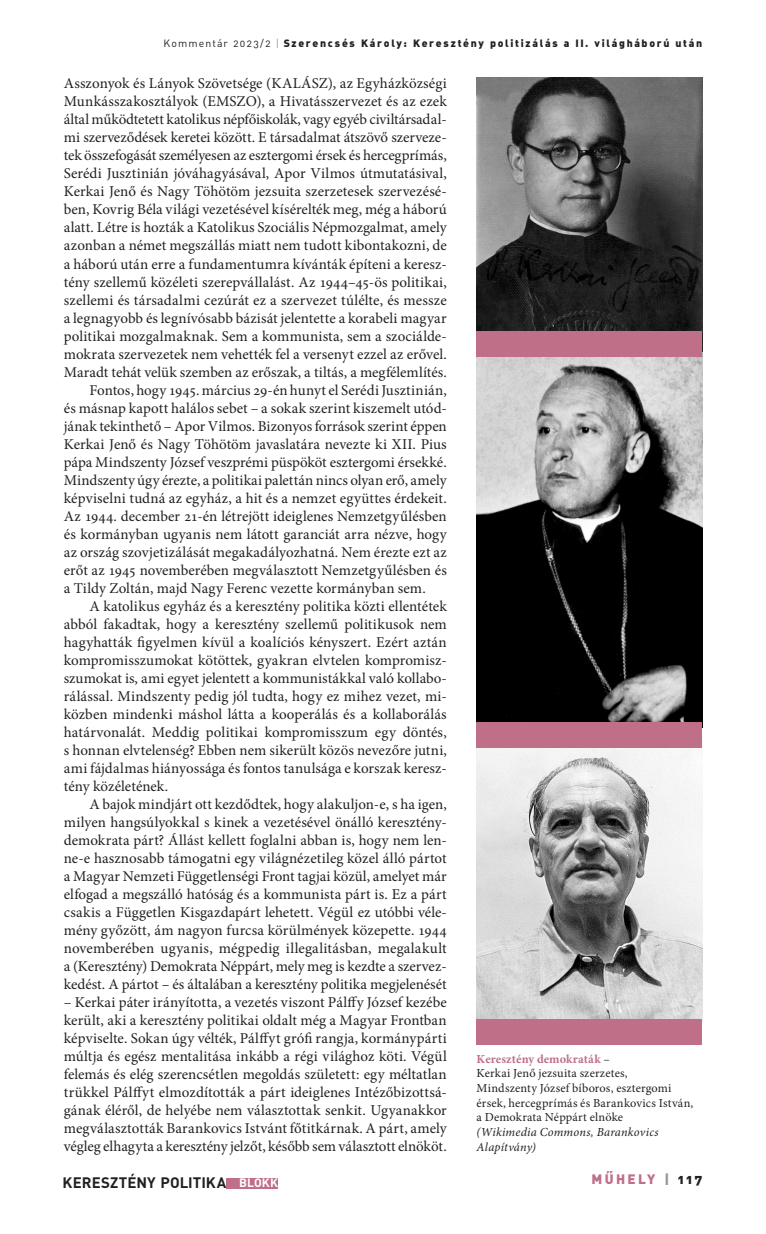
<style>
.page{position:relative;width:766px;height:1234px;background:#fff}
.page>*{position:absolute;margin:0;border:0;box-sizing:border-box;transform-origin:0 0}
._9_-_kenyér_2_---_10{font:15px/18px "Minion Pro";letter-spacing:.005em;color:#231f20;text-align:justify}
.t1{font:700 15px "DIN Alt PFL";letter-spacing:.05em;color:#231f20}
.t2{font:13.5px "DIN Alt Blk PFL";letter-spacing:.2em;color:#bf6f88}
._1000_-_képaláírás{font:12.3px/14.7px "Minion Pro";letter-spacing:.01em;color:#231f20}
._1000_-_képaláírás-2{font:italic 12.3px/14.7px "Minion Pro";letter-spacing:.015em;color:#231f20}
.t3{font:10.5px "DIN Alt Blk PFL";letter-spacing:.175em;color:#231f20}
.s1{font-family:"DIN Alt PFL"}
.s2{font-family:"DIN Alt PFL";color:#939598}
.s3{font-size:12px;color:#fff}
.s4{font-weight:700;color:#bf6f88}
.s5{color:#939598}
.s6{color:#231f20}
</style>
<div class="page">
<div style="left:226px;top:1177px;width:52px;height:10px;background:#bf6f88"></div>
<img style="left:476px;top:77px;width:226px;height:254px">
<img style="left:476px;top:357px;width:226px;height:365px">
<img style="left:476px;top:748px;width:226px;height:271px">
<div style="left:476px;top:331px;width:226px;height:26px;background:#bf6f88"></div>
<div style="left:476px;top:722px;width:226px;height:26px;background:#bf6f88"></div>
<div style="left:476px;top:1019px;width:226px;height:25px;background:#bf6f88"></div>
<p class="t3" style="left:163px;top:36px;width:540px"><span class="s1">Kommentár 2023/2</span> <span class="s2">|</span> Szerencsés Károly: Keresztény politizálás a II. világháború után</p>
<p class="_9_-_kenyér_2_---_10" style="left:64px;top:75px;width:384px">Asszonyok és Lányok Szövetsége (KALÁSZ), az Egyházközségi Munkásszakosztályok (EMSZO), a Hivatásszervezet és az ezek által működtetett katolikus népfőiskolák, vagy egyéb civiltársadal&shy;mi szerveződések keretei között. E társadalmat átszövő szerveze&shy;tek összefogását személyesen az esztergomi érsek és hercegprímás, Serédi Jusztinián jóváhagyásával, Apor Vilmos útmutatásival, Kerkai Jenő és Nagy Töhötöm jezsuita szerzetesek szervezésé&shy;ben, Kovrig Béla világi vezetésével kísérelték meg, még a háború alatt. Létre is hozták a Katolikus Szociális Népmozgalmat, amely azonban a német megszállás miatt nem tudott kibontakozni, de a háború után erre a fundamentumra kívánták építeni a keresz&shy;tény szellemű közéleti szerepvállalást. Az 1944–45-ös politikai, szellemi és társadalmi cezúrát ez a szervezet túlélte, és messze a legnagyobb és legnívósabb bázisát jelentette a korabeli magyar politikai mozgalmaknak. Sem a kommunista, sem a szociálde&shy;mokrata szervezetek nem vehették fel a versenyt ezzel az erővel.<br>Maradt tehát velük szemben az erőszak, a tiltás, a megfélemlítés.</p>
<p class="_9_-_kenyér_2_---_10" style="left:64px;top:381px;width:385px;text-indent:26px">Fontos, hogy 1945. március 29-én hunyt el Serédi Jusztinián, és másnap kapott halálos sebet – a sokak szerint kiszemelt utód&shy;jának tekinthető – Apor Vilmos. Bizonyos források szerint éppen Kerkai Jenő és Nagy Töhötöm javaslatára nevezte ki XII. Pius pápa Mindszenty József veszprémi püspököt esztergomi érsekké.<br>Mindszenty úgy érezte, a politikai palettán nincs olyan erő, amely képviselni tudná az egyház, a hit és a nemzet együttes érdekeit.<br>Az 1944. december 21-én létrejött ideiglenes Nemzetgyűlésben és kormányban ugyanis nem látott garanciát arra nézve, hogy az ország szovjetizálását megakadályozhatná. Nem érezte ezt az erőt az 1945 novemberében megválasztott Nemzetgyűlésben és a Tildy Zoltán, majd Nagy Ferenc vezette kormányban sem.</p>
<p class="_9_-_kenyér_2_---_10" style="left:64px;top:597px;width:384px;text-indent:26px">A katolikus egyház és a keresztény politika közti ellentétek abból fakadtak, hogy a keresztény szellemű politikusok nem hagyhatták figyelmen kívül a koalíciós kényszert. Ezért aztán kompromisszumokat kötöttek, gyakran elvtelen kompromis - szumokat is, ami egyet jelentett a kommunistákkal való kollabo&shy;rálással. Mindszenty pedig jól tudta, hogy ez mihez vezet, mi&shy;közben mindenki máshol látta a kooperálás és a kollaborálás határvonalát. Meddig politikai kompromisszum egy döntés, s honnan elvtelenség? Ebben nem sikerült közös nevezőre jutni, ami fájdalmas hiányossága és fontos tanulsága e korszak keresz&shy;tény közéletének.</p>
<p class="_9_-_kenyér_2_---_10" style="left:64px;top:795px;width:384px;text-indent:26px">A bajok mindjárt ott kezdődtek, hogy alakuljon-e, s ha igen, milyen hangsúlyokkal s kinek a vezetésével önálló keresztény&shy;demokrata párt? Állást kellett foglalni abban is, hogy nem len&shy;ne-e hasznosabb támogatni egy világnézetileg közel álló pártot a Magyar Nemzeti Függetlenségi Front tagjai közül, amelyet már elfogad a megszálló hatóság és a kommunista párt is. Ez a párt csakis a Független Kisgazdapárt lehetett. Végül ez utóbbi véle&shy;mény győzött, ám nagyon furcsa körülmények közepette. 1944 novemberében ugyanis, mégpedig illegalitásban, megalakult a (Keresztény) Demokrata Néppárt, mely meg is kezdte a szervez&shy;kedést. A pártot – és általában a keresztény politika megjelenését</p>
<p class="_9_-_kenyér_2_---_10" style="left:64px;top:993px;width:384px">– Kerkai páter irányította, a vezetés viszont Pálffy József kezébe került, aki a keresztény politikai oldalt még a Magyar Frontban képviselte. Sokan úgy vélték, Pálffyt grófi rangja, kormánypárti múltja és egész mentalitása inkább a régi világhoz köti. Végül felemás és elég szerencsétlen megoldás született: egy méltatlan trükkel Pálffyt elmozdították a párt ideiglenes Intézőbizottsá&shy;gának éléről, de helyébe nem választottak senkit. Ugyanakkor megválasztották Barankovics Istvánt főtitkárnak. A párt, amely végleg elhagyta a keresztény jelzőt, később sem választott elnököt.</p>
<p class="t1" style="left:63px;top:1172px;width:217px">KERESZTÉNY POLITIKA <span class="s3">BLOKK</span></p>
<p class="_1000_-_képaláírás" style="left:476px;top:1051px;width:218px"><span class="s4">Keresztény demokraták</span> –<br>Kerkai Jenő jezsuita szerzetes,<br>Mindszenty József bíboros, esztergomi érsek, hercegprímás és Barankovics István, a Demokrata Néppárt elnöke</p>
<p class="_1000_-_képaláírás-2" style="left:476px;top:1124px;width:183px">(Wikimedia Commons, Barankovics<br>Alapítvány)</p>
<p class="t2" style="left:591px;top:1169px;width:112px">MŰHELY <span class="s5">|</span> <span class="s6">117</span></p>
</div>
